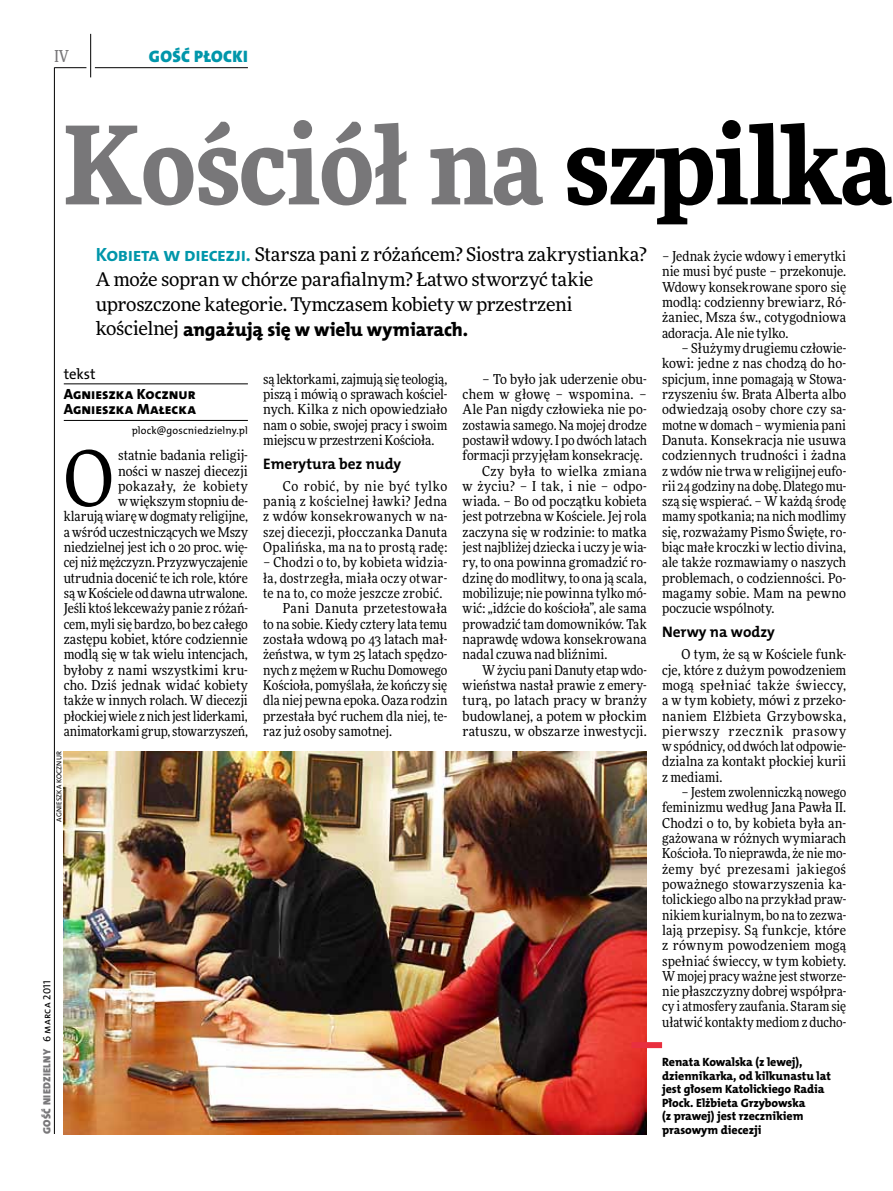
<style>
.page{position:relative;width:893px;height:1191px;background:#fff}
.page>*{position:absolute;margin:0;border:0;box-sizing:border-box;transform-origin:0 0}
.t1{font:900 108px "Freeday Narrow";letter-spacing:-.01em;color:#787779}
.t2{font:76.95px "Freeday Narrow News";color:#000}
.t3{font:19.35px "The Mix HP8 Ex Bld";letter-spacing:-.01em;color:#000}
.t4{font:18.9px/24.9px "Freeday News";letter-spacing:-.015em;color:#000}
.t5{font:16.65px "The Mix HP9 Blk";letter-spacing:.02em;color:#0096aa}
.t6{font:500 16.5px "Freeday Narrow";color:#787779;scale:.9 1}
.t7{font:15.3px "The Mix HP7 Bld";color:#000}
.t8{font:14.85px/15.3px "The Mix HP8 Ex Bld";color:#000}
.t9{font:14.85px "The Mix HP5 Plain";color:#000}
.t10{font:13.65px/15.3px "Freeday Narrow News";letter-spacing:.005em;color:#000;text-align:justify}
.t11{font:13.65px "Freeday Narrow News";letter-spacing:.025em;color:#000}
.t12{font:12px/13.5px "The Mix HP8 Ex Bld";letter-spacing:-.005em;color:#000}
.t13{font:10.5px "The Mix HP9 Blk";letter-spacing:.025em;color:#787779}
.t14{font:10.5px "The Mix HP5 Plain";letter-spacing:.005em;color:#000}
.t15{font:7.2px "The Mix HP5 Plain";letter-spacing:.015em;color:#000}
.s1{color:#000}
.s2{font-family:"The Mix HP7 Bld";font-size:19.35px;color:#0096aa}
.s3{font-family:"Freeday News";font-size:18.9px}
.s4{font-family:"The Mix HP5 Plain";color:#000}
</style>
<div class="page">
<hr style="left:54px;top:67px;width:1px;height:1067px;background:#000">
<hr style="left:90px;top:34px;width:1px;height:43px;background:#000">
<hr style="left:54px;top:67px;width:32px;height:1px;background:#000">
<hr style="left:95px;top:67px;width:153px;height:1px;background:#000">
<hr style="left:64px;top:383px;width:184px;height:1px;background:#000">
<hr style="left:64px;top:420px;width:184px;height:1px;background:#000">
<img style="left:64px;top:751px;width:583px;height:383px">
<div style="left:631px;top:1042px;width:31px;height:6px;background:#e92f3f"></div>
<p class="t6" style="left:54px;top:46px;width:17px">IV</p>
<p class="t5" style="left:149px;top:46px;width:100px">GOŚĆ PŁOCKI</p>
<h1 class="t1" style="left:64px;top:95px;width:830px">Kościół na <span class="s1">szpilka</span></h1>
<h3 class="t4" style="left:96px;top:241px;width:553px"><span class="s2">Kobieta w diecezji.</span> Starsza pani z różańcem? Siostra zakrystianka?<br>A może sopran w chórze parafialnym? Łatwo stworzyć takie uproszczone kategorie. Tymczasem kobiety w przestrzeni</h3>
<h3 class="t3" style="left:96px;top:316px;width:374px"><span class="s3">kościelnej</span> angażują się w wielu wymiarach.</h3>
<p class="t9" style="left:64px;top:364px;width:33px">tekst</p>
<p class="t8" style="left:64px;top:386px;width:133px">Agnieszka Kocznur<br>Agnieszka Małecka</p>
<p class="t14" style="left:132px;top:423px;width:118px">plock@goscniedzielny.pl</p>
<h2 class="t2" style="left:64px;top:431px;width:51px">O</h2>
<p class="t10" style="left:64px;top:447px;width:186px;text-align:right">statnie badania religij-<br>ności w naszej diecezji pokazały, że kobiety<br>w większym stopniu de-<br>klarują wiarę w dogmaty religijne, a wśród uczestniczących we Mszy niedzielnej jest ich o 20 proc. wię&shy;cej niż mężczyzn. Przyzwyczajenie utrudnia docenić te ich role, które są w Kościele od dawna utrwalone.<br>Jeśli ktoś lekceważy panie z różań&shy;cem, myli się bardzo, bo bez całego zastępu kobiet, które codziennie modlą się w tak wielu intencjach, byłoby z nami wszystkimi kru&shy;cho. Dziś jednak widać kobiety także w innych rolach. W diecezji płockiej wiele z nich jest liderkami, animatorkami grup, stowarzyszeń,</p>
<p class="t15" style="left:55px;top:822px;width:72px;rotate:-90deg">Agnieszka Kocznur</p>
<p class="t10" style="left:263px;top:371px;width:186px">są lektorkami, zajmują się teologią, piszą i mówią o sprawach kościel&shy;nych. Kilka z nich opowiedziało nam o sobie, swojej pracy i swoim miejscu w przestrzeni Kościoła.</p>
<p class="t7" style="left:263px;top:454px;width:139px">Emerytura bez nudy</p>
<p class="t10" style="left:263px;top:478px;width:186px;text-indent:20px">Co robić, by nie być tylko panią z kościelnej ławki? Jedna z wdów konsekrowanych w na&shy;szej diecezji, płocczanka Danuta Opalińska, ma na to prostą radę:</p>
<p class="t11" style="left:263px;top:554px;width:186px">– Chodzi o to, by kobieta widzia-</p>
<p class="t11" style="left:263px;top:569px;width:186px">ła, dostrzegła, miała oczy otwar-</p>
<p class="t10" style="left:263px;top:585px;width:181px">te na to, co może jeszcze zrobić.</p>
<p class="t10" style="left:283px;top:600px;width:166px">Pani Danuta przetestowała</p>
<p class="t10" style="left:263px;top:616px;width:186px">to na sobie. Kiedy cztery lata temu</p>
<p class="t10" style="left:263px;top:631px;width:186px">została wdową po 43 latach mał-</p>
<p class="t10" style="left:263px;top:646px;width:186px">żeństwa, w tym 25 latach spędzo-</p>
<p class="t10" style="left:263px;top:662px;width:186px">nych z mężem w Ruchu Domowego</p>
<p class="t10" style="left:263px;top:677px;width:186px">Kościoła, pomyślała, że kończy się</p>
<p class="t10" style="left:263px;top:692px;width:186px">dla niej pewna epoka. Oaza rodzin</p>
<p class="t10" style="left:263px;top:708px;width:186px">przestała być ruchem dla niej, te-</p>
<p class="t10" style="left:263px;top:723px;width:130px">raz już osoby samotnej.</p>
<p class="t10" style="left:482px;top:371px;width:166px">– To było jak uderzenie obu-</p>
<p class="t11" style="left:463px;top:386px;width:186px">chem w głowę – wspomina. –</p>
<p class="t10" style="left:463px;top:401px;width:186px">Ale Pan nigdy człowieka nie po-</p>
<p class="t10" style="left:463px;top:417px;width:186px">zostawia samego. Na mojej drodze</p>
<p class="t10" style="left:463px;top:432px;width:186px">postawił wdowy. I po dwóch latach</p>
<p class="t10" style="left:463px;top:447px;width:182px">formacji przyjęłam konsekrację.</p>
<p class="t11" style="left:482px;top:462px;width:166px">Czy była to wielka zmiana</p>
<p class="t11" style="left:463px;top:477px;width:186px">w życiu? – I tak, i nie – odpo-</p>
<p class="t10" style="left:463px;top:493px;width:186px">wiada. – Bo od początku kobieta</p>
<p class="t10" style="left:463px;top:509px;width:186px">jest potrzebna w Kościele. Jej rola</p>
<p class="t10" style="left:463px;top:524px;width:186px">zaczyna się w rodzinie: to matka</p>
<p class="t10" style="left:463px;top:539px;width:186px">jest najbliżej dziecka i uczy je wia-</p>
<p class="t10" style="left:463px;top:555px;width:186px">ry, to ona powinna gromadzić ro-</p>
<p class="t10" style="left:463px;top:570px;width:186px">dzinę do modlitwy, to ona ją scala,</p>
<p class="t10" style="left:463px;top:585px;width:186px">mobilizuje; nie powinna tylko mó-</p>
<p class="t10" style="left:463px;top:600px;width:186px">wić: „idźcie do kościoła”, ale sama</p>
<p class="t10" style="left:463px;top:616px;width:186px">prowadzić tam domowników. Tak</p>
<p class="t10" style="left:463px;top:631px;width:186px">naprawdę wdowa konsekrowana</p>
<p class="t10" style="left:463px;top:646px;width:146px">nadal czuwa nad bliźnimi.</p>
<p class="t10" style="left:482px;top:662px;width:166px">W życiu pani Danuty etap wdo-</p>
<p class="t10" style="left:463px;top:677px;width:186px">wieństwa nastał prawie z emery-</p>
<p class="t10" style="left:463px;top:692px;width:186px">turą, po latach pracy w branży</p>
<p class="t10" style="left:463px;top:708px;width:186px">budowlanej, a potem w płockim</p>
<p class="t10" style="left:463px;top:723px;width:186px">ratuszu, w obszarze inwestycji.</p>
<p class="t13" style="left:40px;top:1134px;width:155px;rotate:-90deg">GOŚĆ NIEDZIELNY <span class="s4">6 marca 2011</span></p>
<p class="t10" style="left:662px;top:248px;width:186px">– Jednak życie wdowy i emerytki nie musi być puste – przekonuje.<br>Wdowy konsekrowane sporo się modlą: codzienny brewiarz, Ró&shy;żaniec, Msza św., cotygodniowa adoracja. Ale nie tylko.</p>
<p class="t10" style="left:662px;top:340px;width:186px;text-indent:20px">– Służymy drugiemu człowie&shy;kowi: jedne z nas chodzą do ho&shy;spicjum, inne pomagają w Stowa&shy;rzyszeniu św. Brata Alberta albo odwiedzają osoby chore czy sa&shy;motne w domach – wymienia pani Danuta. Konsekracja nie usuwa codziennych trudności i żadna z wdów nie trwa w religijnej eufo&shy;rii 24 godziny na dobę. Dlatego mu&shy;szą się wspierać. – W każdą środę mamy spotkania; na nich modlimy się, rozważamy Pismo Święte, ro&shy;biąc małe kroczki w lectio divina, ale także rozmawiamy o naszych problemach, o codzienności. Po&shy;magamy sobie. Mam na pewno poczucie wspólnoty.</p>
<p class="t7" style="left:662px;top:622px;width:114px">Nerwy na wodzy</p>
<p class="t10" style="left:662px;top:646px;width:186px;text-indent:20px">O tym, że są w Kościele funk&shy;cje, które z dużym powodzeniem mogą spełniać także świeccy, a w tym kobiety, mówi z przeko&shy;naniem Elżbieta Grzybowska, pierwszy rzecznik prasowy w spódnicy, od dwóch lat odpowie&shy;dzialna za kontakt płockiej kurii z mediami.</p>
<p class="t10" style="left:662px;top:784px;width:186px;text-indent:20px">– Jestem zwolenniczką nowego feminizmu według Jana Pawła II.<br>Chodzi o to, by kobieta była an&shy;gażowana w różnych wymiarach Kościoła. To nieprawda, że nie mo&shy;żemy być prezesami jakiegoś poważnego stowarzyszenia ka&shy;tolickiego albo na przykład praw&shy;nikiem kurialnym, bo na to zezwa&shy;lają przepisy. Są funkcje, które z równym powodzeniem mogą spełniać świeccy, w tym kobiety.<br>W mojej pracy ważne jest stworze&shy;nie płaszczyzny dobrej współpra&shy;cy i atmosfery zaufania. Staram się ułatwić kontakty mediom z ducho-</p>
<p class="t12" style="left:662px;top:1055px;width:170px">Renata Kowalska (z lewej), dziennikarka, od kilkunastu lat jest głosem Katolickiego Radia<br>Płock. Elżbieta Grzybowska<br>(z prawej) jest rzecznikiem prasowym diecezji</p>
</div>
